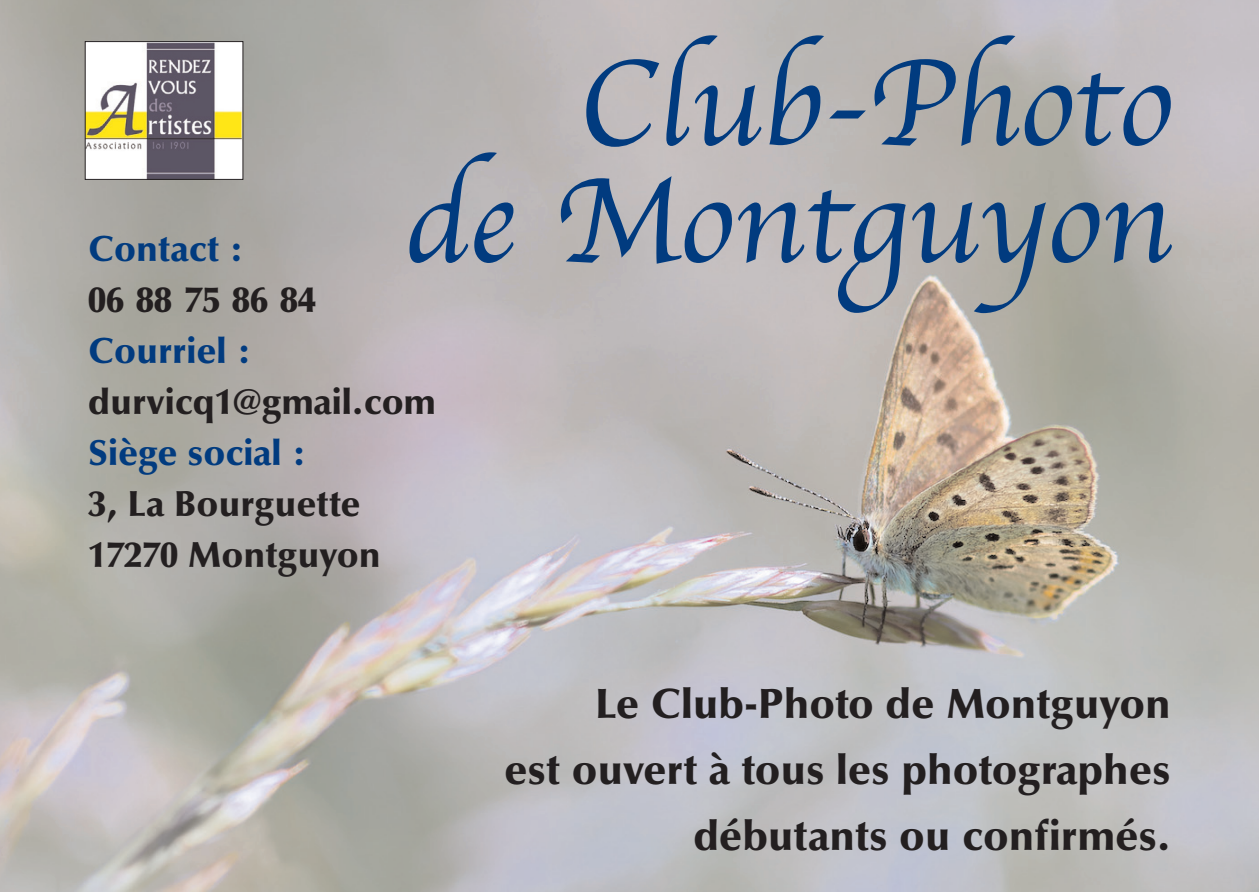
<style>
.page{position:relative;width:1259px;height:893px;background:#fff}
.page>*{position:absolute;margin:0;border:0;box-sizing:border-box;transform-origin:0 0}
.t1{font:126px/117px "Apple Chancery";color:#013b7f;text-align:right}
.t2{font:900 42px/66px "Optima";color:#231f20;text-align:right}
.t3{font:900 36px/51px "Optima";color:#231f20}
.t4{font:900 36px "Optima";color:#013b7f}
</style>
<div class="page">
<img style="left:0;top:0;width:1259px;height:892px">
<img style="left:87px;top:43px;width:154px;height:135px">
<div style="left:85px;top:41px;width:158px;height:139px;border:1px solid #231f20"></div>
<h1 class="t1" style="left:403px;top:45px;width:769px">Club-Photo<br>de Montguyon</h1>
<p class="t4" style="left:88px;top:234px;width:158px">Contact :</p>
<p class="t3" style="left:88px;top:278px;width:229px">06 88 75 86 84</p>
<p class="t4" style="left:88px;top:336px;width:166px">Courriel :</p>
<p class="t3" style="left:88px;top:380px;width:349px">durvicq1@gmail.com</p>
<p class="t4" style="left:88px;top:438px;width:221px">Siège social :</p>
<p class="t3" style="left:88px;top:482px;width:294px">3, La Bourguette<br>17270 Montguyon</p>
<p class="t2" style="left:504px;top:674px;width:668px">Le Club-Photo de Montguyon<br>est ouvert à tous les photographes débutants ou confirmés.</p>
</div>
